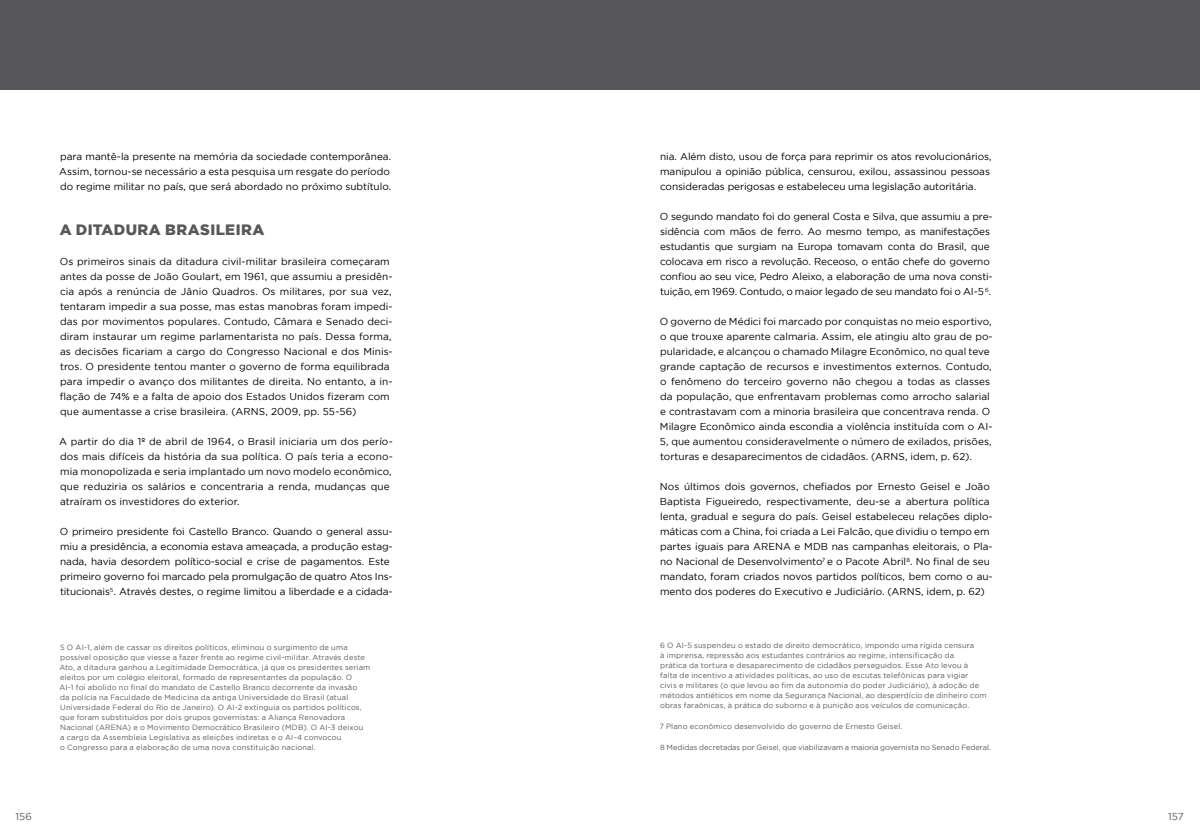
<style>
.page{position:relative;width:1200px;height:840px;background:#fff}
.page>*{position:absolute;margin:0;border:0;box-sizing:border-box;transform-origin:0 0}
.t1{font:900 15px "Gotham";color:#58585a}
.t2{font:10px/15px "Gotham";color:#000}
.t3{font:10px "Gotham";letter-spacing:.015em;color:#58585a}
.t4{font:7.5px/10px "Gotham";letter-spacing:.02em;color:#58585a}
.t5{font:7.5px "Gotham";letter-spacing:-.005em;color:#58585a}
</style>
<div class="page">
<div style="left:0;top:0;width:600px;height:90px;background:#58585a"></div>
<div style="left:600px;top:0;width:600px;height:90px;background:#58585a"></div>
<p class="t2" style="left:59px;top:149px;width:334px">para mantê-la presente na memória da sociedade contemporânea.<br>Assim, tornou-se necessário a esta pesquisa um resgate do período do regime militar no país, que será abordado no próximo subtítulo.</p>
<h1 class="t1" style="left:60px;top:221px;width:55px">ADITADURA</h1>
<h1 class="t1" style="left:165px;top:221px;width:22px">BRASI</h1>
<h1 class="t1" style="left:216px;top:221px;width:20px">LEIRA</h1>
<p class="t2" style="left:60px;top:254px;width:335px">Os primeiros sinais da ditadura civil-militar brasileira começaram antes da posse de João Goulart, em 1961, que assumiu a presidên&shy;cia após a renúncia de Jânio Quadros. Os militares, por sua vez, tentaram impedir a sua posse, mas estas manobras foram impedi&shy;das por movimentos populares. Contudo, Câmara e Senado deci&shy;diram instaurar um regime parlamentarista no país. Dessa forma, as decisões ficariam a cargo do Congresso Nacional e dos Minis&shy;tros. O presidente tentou manter o governo de forma equilibrada para impedir o avanço dos militantes de direita. No entanto, a in&shy;flação de 74% e a falta de apoio dos Estados Unidos fizeram com que aumentasse a crise brasileira. (ARNS, 2009, pp. 55-56)</p>
<p class="t2" style="left:59px;top:434px;width:335px">A partir do dia 1º de abril de 1964, o Brasil iniciaria um dos perío&shy;dos mais difíceis da história da sua política. O país teria a econo&shy;mia monopolizada e seria implantado um novo modelo econômico, que reduziria os salários e concentraria a renda, mudanças que atraíram os investidores do exterior.</p>
<p class="t2" style="left:60px;top:524px;width:334px">O primeiro presidente foi Castello Branco. Quando o general assu&shy;miu a presidência, a economia estava ameaçada, a produção estag&shy;nada, havia desordem político-social e crise de pagamentos. Este primeiro governo foi marcado pela promulgação de quatro Atos Ins&shy;titucionais<sup>5</sup>. Através destes, o regime limitou a liberdade e a cidada-</p>
<p class="t4" style="left:59px;top:642px;width:312px">5 O AI-1, além de cassar os direitos políticos, eliminou o surgimento de uma possível oposição que viesse a fazer frente ao regime civil-militar. Através deste Ato, a ditadura ganhou a Legitimidade Democrática, já que os presidentes seriam eleitos por um colégio eleitoral, formado de representantes da população. O<br>AI-1 foi abolido no final do mandato de Castello Branco decorrente da invasão<br>da polícia na Faculdade de Medicina da antiga Universidade do Brasil (atual Universidade Federal do Rio de Janeiro). O AI-2 extinguia os partidos políticos, que foram substituídos por dois grupos governistas: a Aliança Renovadora Nacional (ARENA) e o Movimento Democrático Brasileiro (MDB). O AI-3 deixou<br>a cargo da Assembleia Legislativa as eleições indiretas e o AI-4 convocou<br>o Congresso para a elaboração de uma nova constituição nacional.</p>
<p class="t2" style="left:660px;top:149px;width:333px">nia. Além disto, usou de força para reprimir os atos revolucionários, manipulou a opinião pública, censurou, exilou, assassinou pessoas consideradas perigosas e estabeleceu uma legislação autoritária.</p>
<p class="t2" style="left:660px;top:209px;width:334px">O segundo mandato foi do general Costa e Silva, que assumiu a pre&shy;sidência com mãos de ferro. Ao mesmo tempo, as manifestações estudantis que surgiam na Europa tomavam conta do Brasil, que colocava em risco a revolução. Receoso, o então chefe do governo confiou ao seu vice, Pedro Aleixo, a elaboração de uma nova consti&shy;tuição, em 1969. Contudo, o maior legado de seu mandato foi o AI-5 <sup>6</sup>.</p>
<p class="t2" style="left:660px;top:314px;width:334px">O governo de Médici foi marcado por conquistas no meio esportivo, o que trouxe aparente calmaria. Assim, ele atingiu alto grau de po&shy;pularidade, e alcançou o chamado Milagre Econômico, no qual teve grande captação de recursos e investimentos externos. Contudo, o fenômeno do terceiro governo não chegou a todas as classes da população, que enfrentavam problemas como arrocho salarial e contrastavam com a minoria brasileira que concentrava renda. O Milagre Econômico ainda escondia a violência instituída com o AI-5, que aumentou consideravelmente o número de exilados, prisões, torturas e desaparecimentos de cidadãos. (ARNS, idem, p. 62).</p>
<p class="t2" style="left:660px;top:479px;width:334px">Nos últimos dois governos, chefiados por Ernesto Geisel e João Baptista Figueiredo, respectivamente, deu-se a abertura política lenta, gradual e segura do país. Geisel estabeleceu relações diplo&shy;máticas com a China, foi criada a Lei Falcão, que dividiu o tempo em partes iguais para ARENA e MDB nas campanhas eleitorais, o Pla&shy;no Nacional de Desenvolvimento<sup>7</sup> e o Pacote Abril<sup>8</sup>. No final de seu mandato, foram criados novos partidos políticos, bem como o au&shy;mento dos poderes do Executivo e Judiciário. (ARNS, idem, p. 62)</p>
<p class="t4" style="left:660px;top:640px;width:328px">6 O AI-5 suspendeu o estado de direito democrático, impondo uma rígida censura<br>à imprensa, repressão aos estudantes contrários ao regime, intensificação da<br>prática da tortura e desaparecimento de cidadãos perseguidos. Esse Ato levou à falta de incentivo a atividades políticas, ao uso de escutas telefônicas para vigiar<br>civis e militares (o que levou ao fim da autonomia do poder Judiciário), à adoção de métodos antiéticos em nome da Segurança Nacional, ao desperdício de dinheiro com obras faraônicas, à prática do suborno e à punição aos veículos de comunicação.</p>
<p class="t4" style="left:659px;top:721px;width:244px">7 Plano econômico desenvolvido do governo de Ernesto Geisel.</p>
<p class="t5" style="left:660px;top:743px;width:332px">8 Medidas decretadas por Geisel, que viabilizavam a maioria governista no Senado Federal.</p>
<p class="t3" style="left:15px;top:811px;width:18px">156</p>
<p class="t3" style="left:1168px;top:811px;width:17px">157</p>
</div>
